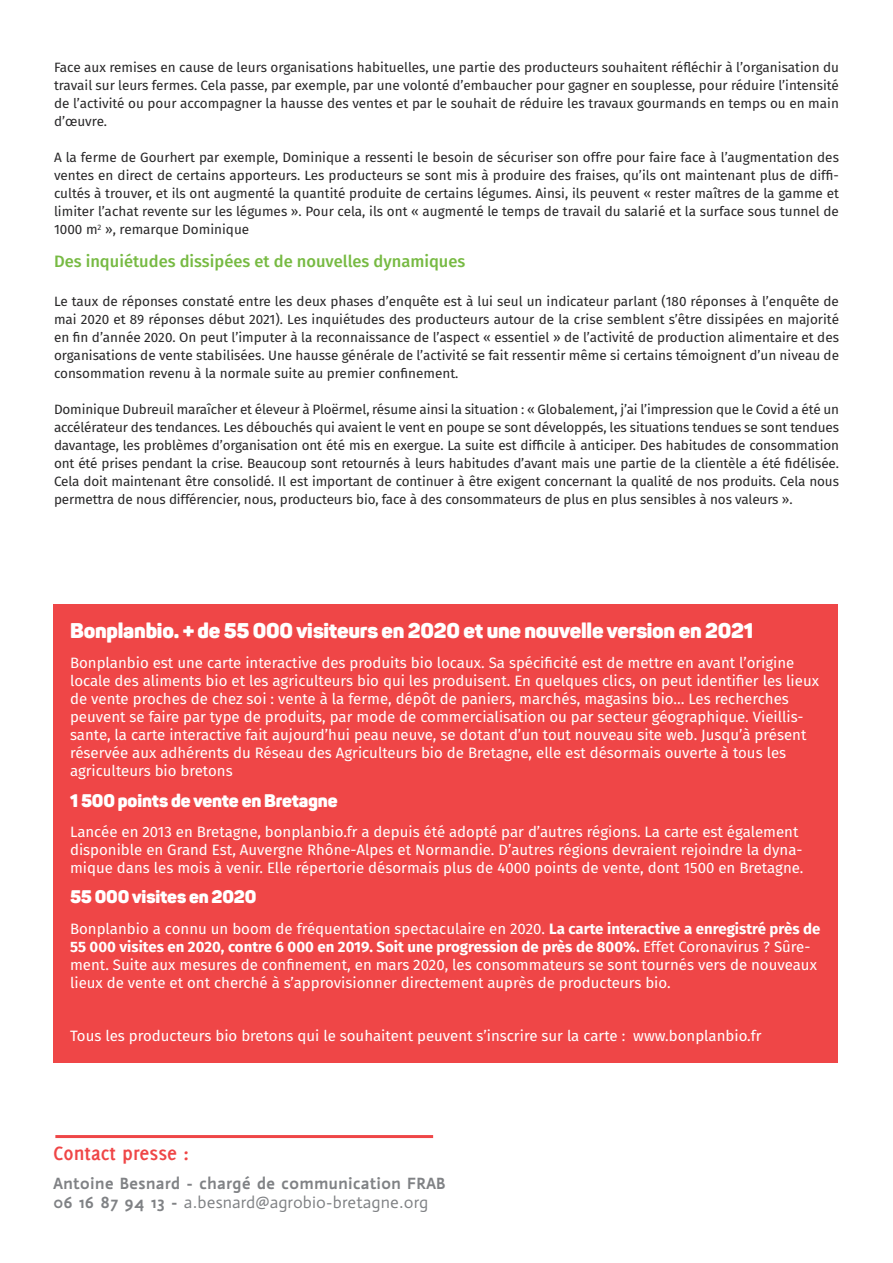
<style>
.page{position:relative;width:893px;height:1263px;background:#fff}
.page>*{position:absolute;margin:0;border:0;box-sizing:border-box;transform-origin:0 0}
.t1{font:900 21px "Panton";letter-spacing:-.01em;color:#fff}
.t2{font:700 21px "Delicious";color:#ef4647}
.t3{font:900 18px "Panton";letter-spacing:-.01em;color:#fff}
.t4{font:700 16.5px/19.8px "actor";color:#808285}
.t5{font:500 16.5px "Fira Sans";color:#77ba43}
.t6{font:15px/18px "Fira Sans";color:#fff}
.t7{font:13.5px/18px "Fira Sans";color:#292829;text-align:justify}
.s1{font-weight:700}
.s2{font-weight:400}
</style>
<div class="page">
<hr style="left:55px;top:1135px;width:378px;height:3px;background:#ef4647">
<div style="left:53px;top:605px;width:785px;height:458px;background:#ef4647"></div>
<p class="t7" style="left:54px;top:58px;width:786px">Face aux remises en cause de leurs organisations habituelles, une partie des producteurs souhaitent réfléchir à l’organisation du travail sur leurs fermes. Cela passe, par exemple, par une volonté d’embaucher pour gagner en souplesse, pour réduire l’intensité de l’activité ou pour accompagner la hausse des ventes et par le souhait de réduire les travaux gourmands en temps ou en main d’œuvre.</p>
<p class="t7" style="left:54px;top:148px;width:786px">A la ferme de Gourhert par exemple, Dominique a ressenti le besoin de sécuriser son offre pour faire face à l’augmentation des ventes en direct de certains apporteurs. Les producteurs se sont mis à produire des fraises, qu’ils ont maintenant plus de diffi&shy;cultés à trouver, et ils ont augmenté la quantité produite de certains légumes. Ainsi, ils peuvent « rester maîtres de la gamme et limiter l’achat revente sur les légumes ». Pour cela, ils ont « augmenté le temps de travail du salarié et la surface sous tunnel de 1000 m<sup>2</sup> », remarque Dominique</p>
<p class="t5" style="left:54px;top:248px;width:413px">Des inquiétudes dissipées et de nouvelles dynamiques</p>
<p class="t7" style="left:54px;top:292px;width:786px">Le taux de réponses constaté entre les deux phases d’enquête est à lui seul un indicateur parlant (180 réponses à l’enquête de mai 2020 et 89 réponses début 2021). Les inquiétudes des producteurs autour de la crise semblent s’être dissipées en majorité en fin d’année 2020. On peut l’imputer à la reconnaissance de l’aspect « essentiel » de l’activité de production alimentaire et des organisations de vente stabilisées. Une hausse générale de l’activité se fait ressentir même si certains témoignent d’un niveau de consommation revenu à la normale suite au premier confinement.</p>
<p class="t7" style="left:54px;top:400px;width:787px">Dominique Dubreuil maraîcher et éleveur à Ploërmel, résume ainsi la situation : « Globalement, j’ai l’impression que le Covid a été un accélérateur des tendances. Les débouchés qui avaient le vent en poupe se sont développés, les situations tendues se sont tendues davantage, les problèmes d’organisation ont été mis en exergue. La suite est difficile à anticiper. Des habitudes de consommation ont été prises pendant la crise. Beaucoup sont retournés à leurs habitudes d’avant mais une partie de la clientèle a été fidélisée.<br>Cela doit maintenant être consolidé. Il est important de continuer à être exigent concernant la qualité de nos produits. Cela nous permettra de nous différencier, nous, producteurs bio, face à des consommateurs de plus en plus sensibles à nos valeurs ».</p>
<h1 class="t1" style="left:70px;top:617px;width:685px">Bonplanbio. + de 55 000 visiteurs en 2020 et une nouvelle version en 2021</h1>
<p class="t6" style="left:70px;top:654px;width:750px">Bonplanbio est une carte interactive des produits bio locaux. Sa spécificité est de mettre en avant l’origine locale des aliments bio et les agriculteurs bio qui les produisent. En quelques clics, on peut identifier les lieux de vente proches de chez soi : vente à la ferme, dépôt de paniers, marchés, magasins bio… Les recherches peuvent se faire par type de produits, par mode de commercialisation ou par secteur géographique. Vieillis&shy;sante, la carte interactive fait aujourd’hui peau neuve, se dotant d’un tout nouveau site web. Jusqu’à présent réservée aux adhérents du Réseau des Agriculteurs bio de Bretagne, elle est désormais ouverte à tous les agriculteurs bio bretons</p>
<h2 class="t3" style="left:70px;top:789px;width:269px">1 500 points de vente en Bretagne</h2>
<p class="t6" style="left:70px;top:823px;width:735px">Lancée en 2013 en Bretagne, bonplanbio.fr a depuis été adopté par d’autres régions. La carte est également disponible en Grand Est, Auvergne Rhône-Alpes et Normandie. D’autres régions devraient rejoindre la dyna&shy;mique dans les mois à venir. Elle répertorie désormais plus de 4000 points de vente, dont 1500 en Bretagne.</p>
<h2 class="t3" style="left:70px;top:885px;width:188px">55 000 visites en 2020</h2>
<p class="t6" style="left:70px;top:919px;width:752px">Bonplanbio a connu un boom de fréquentation spectaculaire en 2020. <span class="s1">La carte interactive a enregistré près de 55 000 visites en 2020, contre 6 000 en 2019. Soit une progression de près de 800%.</span> Effet Coronavirus ? Sûre&shy;ment. Suite aux mesures de confinement, en mars 2020, les consommateurs se sont tournés vers de nouveaux lieux de vente et ont cherché à s’approvisionner directement auprès de producteurs bio.</p>
<p class="t6" style="left:70px;top:1026px;width:693px">Tous les producteurs bio bretons qui le souhaitent peuvent s’inscrire sur la carte : www.bonplanbio.fr</p>
<h1 class="t2" style="left:53px;top:1141px;width:137px">Contact presse :</h1>
<p class="t4" style="left:53px;top:1173px;width:394px">Antoine Besnard - chargé de communication FRAB<br>06 16 87 94 13 - <span class="s2">a.besnard@agrobio-bretagne.org</span></p>
</div>
